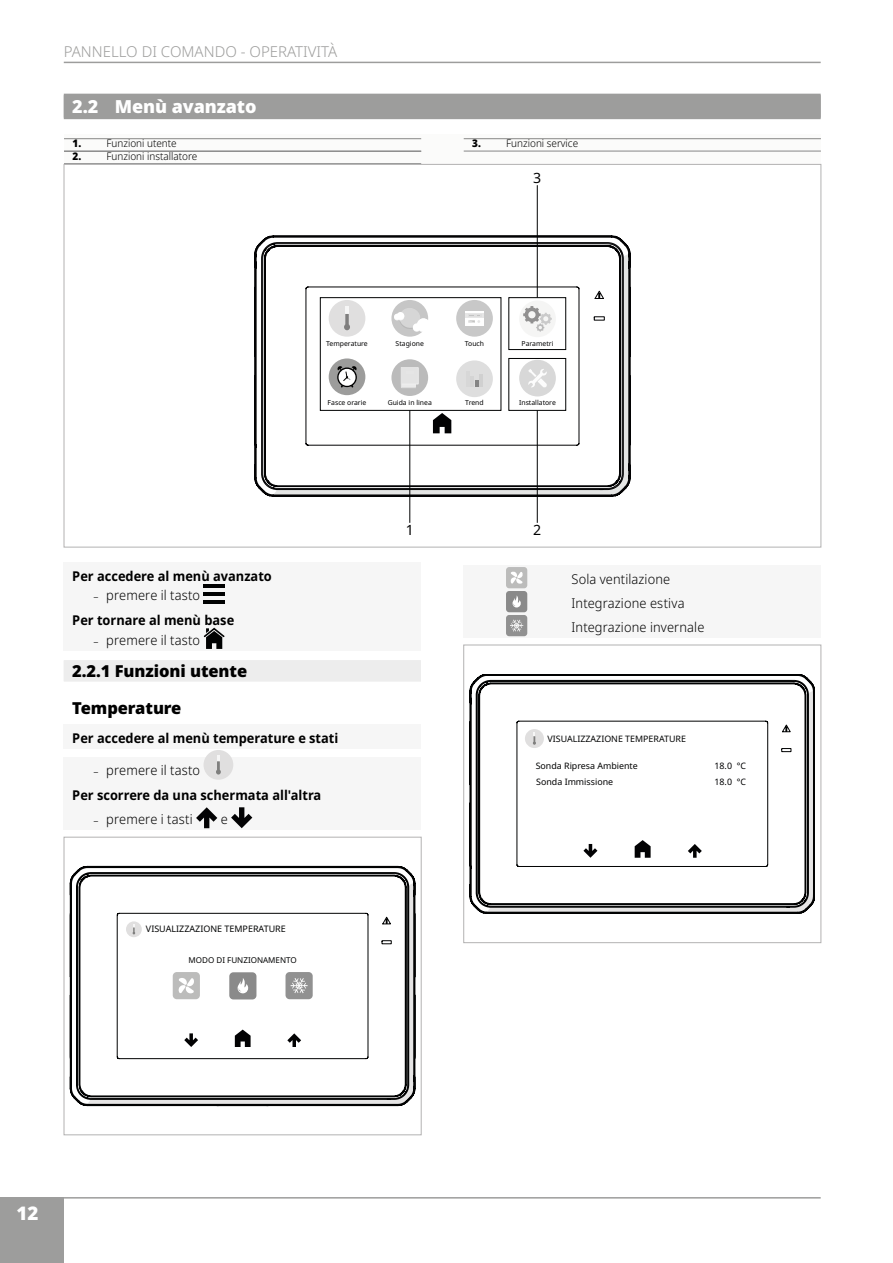
<style>
.page{position:relative;width:893px;height:1263px;background:#fff}
.page>*{position:absolute;margin:0;border:0;box-sizing:border-box;transform-origin:0 0}
.t1{font:900 18.75px "Noto Sans";color:#fff}
.t2{font:900 18px "Noto Sans";letter-spacing:-.005em;color:#fff}
.t3{font:900 16.5px "Noto Sans";letter-spacing:-.005em;color:#000}
.t4{font:300 15px "Noto Sans";color:#9d9d9c}
.t5{font:14.1px "Noto Sans";color:#000}
.t6{font:700 13.5px/24.8px "Noto Sans";color:#000;scale:.95 1}
.t7{font:300 13.5px/24px "Noto Sans";letter-spacing:.01em;color:#000;scale:.95 1}
.t8{font:300 10.5px "Noto Sans";color:#000;scale:.95 1}
.t9{font:900 10.5px "Noto Sans";color:#000;scale:.95 1}
.t10{font:9px "Noto Sans";color:#020303}
.t11{font:8.85px "Noto Sans";color:#020303}
.t12{font:8.85px/16px "Noto Sans";color:#020203}
.t13{font:8.1px "Noto Sans";color:#020303}
.t14{font:6.9px "Noto Sans";color:#020203}
.s1{font-weight:300;font-size:10.2px}
.s2{font-weight:300}
.s3{font-size:10.2px}
</style>
<div class="page">
<hr style="left:64px;top:1197px;width:757px;height:1px;background:#9d9d9c">
<div style="left:0;top:1197px;width:64px;height:66px;background:#9d9d9c"></div>
<hr style="left:64px;top:62px;width:757px;height:1px;background:#9d9d9c">
<div style="left:64px;top:95px;width:757px;height:24px;background:#9d9d9c"></div>
<div style="left:64px;top:94px;width:757px;height:24px;background:#9d9d9c"></div>
<div style="left:64px;top:134px;width:757px;height:30px;background:#fbfbfa"></div>
<hr style="left:64px;top:138px;width:357px;height:1px;background:#878787">
<hr style="left:64px;top:151px;width:357px;height:1px;background:#878787">
<hr style="left:64px;top:163px;width:357px;height:1px;background:#878787">
<hr style="left:464px;top:138px;width:357px;height:1px;background:#878787">
<hr style="left:464px;top:151px;width:357px;height:1px;background:#878787">
<svg style="left:255px;top:228px;width:375px;height:271px"></svg>
<div style="left:329px;top:300px;width:36px;height:37px;background:#e0dfdf;border-radius:50%"></div>
<svg style="left:344px;top:306px;width:6px;height:24px"></svg>
<div style="left:329px;top:358px;width:36px;height:37px;background:#9c9c9b;border-radius:50%"></div>
<svg style="left:337px;top:366px;width:20px;height:21px"></svg>
<div style="left:391px;top:359px;width:37px;height:37px;background:#bbb;border-radius:50%"></div>
<svg style="left:401px;top:367px;width:18px;height:21px"></svg>
<svg style="left:391px;top:300px;width:37px;height:37px"></svg>
<div style="left:456px;top:300px;width:37px;height:37px;background:#c8c8c8;border-radius:50%"></div>
<div style="left:465px;top:311px;width:19px;height:15px;background:#fff"></div>
<hr style="left:465px;top:313px;width:19px;height:4px;background:#e6e6e6">
<svg style="left:468px;top:315px;width:13px;height:8px"></svg>
<div style="left:456px;top:360px;width:37px;height:37px;background:#dedede;border-radius:50%"></div>
<hr style="left:466px;top:371px;width:4px;height:16px;background:#d7d7d7">
<svg style="left:475px;top:380px;width:3px;height:7px"></svg>
<hr style="left:479px;top:374px;width:4px;height:13px;background:#d0d0d0">
<div style="left:519px;top:360px;width:37px;height:36px;background:#d8d8d8;border-radius:50%"></div>
<svg style="left:528px;top:369px;width:19px;height:19px"></svg>
<div style="left:519px;top:300px;width:37px;height:37px;background:#f5f5f4;border-radius:50%"></div>
<svg style="left:523px;top:306px;width:29px;height:26px"></svg>
<svg style="left:433px;top:413px;width:18px;height:20px"></svg>
<div style="left:320px;top:297px;width:181px;height:113px;border:1px solid #010202"></div>
<hr style="left:410px;top:410px;width:1px;height:113px;background:#010202">
<hr style="left:537px;top:410px;width:1px;height:113px;background:#010202">
<hr style="left:537px;top:185px;width:1px;height:113px;background:#010202">
<div style="left:64px;top:562px;width:357px;height:25px;background:#f6f6f6"></div>
<div style="left:64px;top:582px;width:357px;height:24px;background:#f6f6f6"></div>
<div style="left:64px;top:606px;width:357px;height:25px;background:#f6f6f6"></div>
<div style="left:64px;top:626px;width:357px;height:25px;background:#f6f6f6"></div>
<div style="left:64px;top:660px;width:357px;height:21px;background:#ededed"></div>
<div style="left:64px;top:724px;width:357px;height:25px;background:#f6f6f6"></div>
<div style="left:64px;top:757px;width:357px;height:24px;background:#f6f6f6"></div>
<div style="left:64px;top:781px;width:357px;height:25px;background:#f6f6f6"></div>
<div style="left:64px;top:805px;width:357px;height:25px;background:#f6f6f6"></div>
<hr style="left:204px;top:584px;width:21px;height:3px;background:#010202">
<hr style="left:204px;top:592px;width:21px;height:3px;background:#010202">
<hr style="left:204px;top:600px;width:21px;height:4px;background:#010202">
<svg style="left:204px;top:628px;width:20px;height:21px"></svg>
<div style="left:204px;top:750px;width:29px;height:30px;background:#e0dfdf;border-radius:50%"></div>
<svg style="left:216px;top:755px;width:5px;height:19px"></svg>
<svg style="left:196px;top:807px;width:21px;height:21px"></svg>
<svg style="left:231px;top:807px;width:21px;height:21px"></svg>
<svg style="left:70px;top:865px;width:345px;height:242px"></svg>
<svg style="left:235px;top:1029px;width:16px;height:18px"></svg>
<svg style="left:287px;top:1033px;width:14px;height:14px"></svg>
<svg style="left:184px;top:1033px;width:14px;height:14px"></svg>
<div style="left:126px;top:921px;width:16px;height:16px;background:#e0dfdf;border-radius:50%"></div>
<svg style="left:133px;top:924px;width:2px;height:10px"></svg>
<div style="left:173px;top:972px;width:27px;height:27px;background:#bcbcbb;border-radius:4px"></div>
<div style="left:229px;top:972px;width:27px;height:27px;background:#8a8a8a;border-radius:4px"></div>
<div style="left:286px;top:972px;width:27px;height:27px;background:#919191;border-radius:4px"></div>
<svg style="left:178px;top:978px;width:16px;height:16px"></svg>
<svg style="left:237px;top:978px;width:12px;height:15px"></svg>
<svg style="left:291px;top:978px;width:17px;height:15px"></svg>
<div style="left:64px;top:837px;width:357px;height:298px;border:1px solid #b3b2b2"></div>
<div style="left:463px;top:565px;width:358px;height:25px;background:#f6f6f6"></div>
<div style="left:463px;top:589px;width:358px;height:25px;background:#f6f6f6"></div>
<div style="left:463px;top:613px;width:358px;height:25px;background:#f6f6f6"></div>
<div style="left:506px;top:567px;width:21px;height:21px;background:#bcbcbb;border-radius:3px"></div>
<svg style="left:510px;top:571px;width:13px;height:13px"></svg>
<div style="left:506px;top:591px;width:21px;height:21px;background:#8a8a8a;border-radius:3px"></div>
<svg style="left:512px;top:595px;width:9px;height:12px"></svg>
<div style="left:506px;top:615px;width:21px;height:21px;background:#919191;border-radius:3px"></div>
<svg style="left:510px;top:620px;width:13px;height:12px"></svg>
<svg style="left:470px;top:674px;width:345px;height:239px"></svg>
<svg style="left:635px;top:840px;width:16px;height:18px"></svg>
<svg style="left:688px;top:844px;width:14px;height:14px"></svg>
<svg style="left:583px;top:844px;width:14px;height:14px"></svg>
<div style="left:525px;top:729px;width:19px;height:19px;background:#e0dfdf;border-radius:50%"></div>
<svg style="left:533px;top:732px;width:3px;height:13px"></svg>
<div style="left:463px;top:645px;width:358px;height:298px;border:1px solid #b3b2b2"></div>
<p class="t4" style="left:64px;top:41px;width:28px">Panne</p>
<p class="t4" style="left:111px;top:41px;width:149px">llo di comando - Oper</p>
<p class="t4" style="left:287px;top:41px;width:52px">ati vità</p>
<h2 class="t2" style="left:72px;top:93px;width:186px">2.2 Menù avanzato</h2>
<p class="t9" style="left:73px;top:136px;width:9px">1.</p>
<p class="t8" style="left:107px;top:136px;width:75px">Funzioni utente</p>
<p class="t9" style="left:73px;top:148px;width:9px">2.</p>
<p class="t8" style="left:107px;top:149px;width:97px">Funzioni installatore</p>
<p class="t9" style="left:472px;top:136px;width:9px">3.</p>
<p class="t8" style="left:506px;top:136px;width:77px">Funzioni service</p>
<p class="t5" style="left:533px;top:168px;width:10px">3</p>
<p class="t14" style="left:326px;top:338px;width:43px">Temperature</p>
<p class="t14" style="left:396px;top:338px;width:30px">Stagione</p>
<p class="t14" style="left:328px;top:398px;width:40px">Fasce orarie</p>
<p class="t14" style="left:388px;top:398px;width:46px">Guida in linea</p>
<p class="t14" style="left:465px;top:338px;width:21px">Touch</p>
<p class="t14" style="left:465px;top:398px;width:20px">Trend</p>
<p class="t14" style="left:522px;top:338px;width:33px">Parametri</p>
<p class="t14" style="left:519px;top:398px;width:38px">Installatore</p>
<p class="t6" style="left:72px;top:564px;width:212px">Per accedere al menù avanzato</p>
<p class="t6" style="left:72px;top:583px;width:172px;text-indent:21px"><span class="s1">–</span> <span class="s2">premere il tasto<br></span>Per tornare al menù base</p>
<p class="t7" style="left:94px;top:628px;width:114px"><span class="s3">–</span> premere il tasto</p>
<p class="t3" style="left:72px;top:659px;width:176px">2.2.1 Funzioni utente</p>
<p class="t3" style="left:72px;top:695px;width:111px">Temperature</p>
<p class="t6" style="left:72px;top:726px;width:282px">Per accedere al menù temperature e stati</p>
<p class="t6" style="left:72px;top:758px;width:264px;text-indent:21px"><span class="s1">–</span> <span class="s2">premere il tasto<br></span>Per scorrere da una schermata all'altra</p>
<p class="t7" style="left:94px;top:807px;width:106px"><span class="s3">–</span> premere i tasti</p>
<p class="t7" style="left:221px;top:807px;width:9px">e</p>
<p class="t10" style="left:146px;top:923px;width:141px">VISUALIZZAZIONE TEMPERATURE</p>
<p class="t13" style="left:189px;top:954px;width:110px">MODO DI FUNZIONAMENTO</p>
<p class="t5" style="left:406px;top:520px;width:10px">1</p>
<p class="t5" style="left:533px;top:520px;width:10px">2</p>
<p class="t7" style="left:571px;top:567px;width:141px">Sola ventilazione<br>Integrazione estiva<br>Integrazione invernale</p>
<p class="t11" style="left:548px;top:732px;width:140px">VISUALIZZAZIONE TEMPERATURE</p>
<p class="t11" style="left:536px;top:760px;width:104px">Sonda Ripresa Ambiente</p>
<p class="t12" style="left:536px;top:774px;width:78px">Sonda Immissione</p>
<p class="t12" style="left:714px;top:758px;width:33px">18.0 °C<br>18.0 °C</p>
<h1 class="t1" style="left:17px;top:1199px;width:23px">12</h1>
</div>
